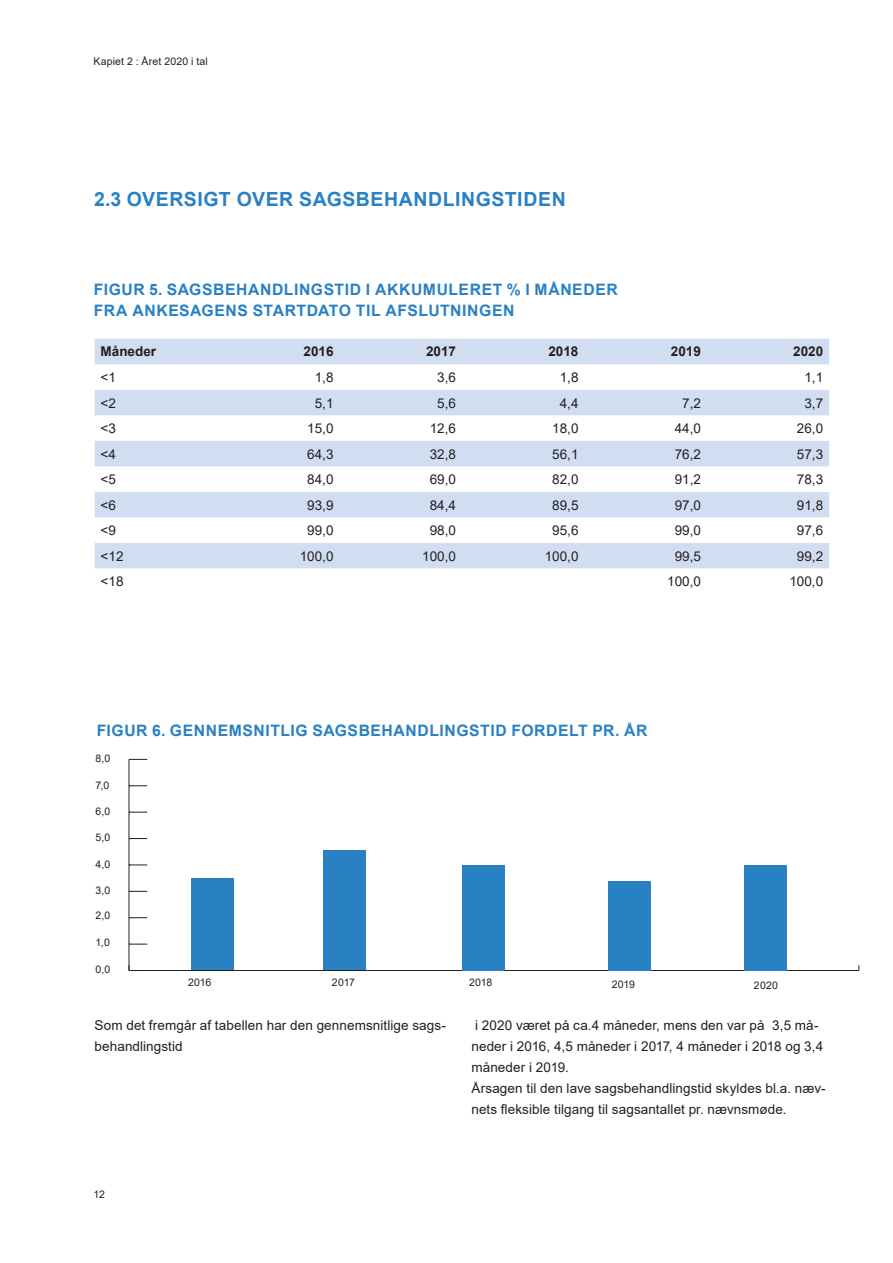
<style>
.page{position:relative;width:893px;height:1263px;background:#fff}
.page>*{position:absolute;margin:0;border:0;box-sizing:border-box;transform-origin:0 0}
.Brødtekst{font:700 19.5px "Arial";letter-spacing:.03em;color:#2981c4}
.Brødtekst-2{font:700 15.75px/21px "Arial";letter-spacing:.035em;color:#2981c4}
.Brødtekst-3{font:13.5px/21px "Arial";letter-spacing:.005em;color:#231f20}
.t1{font:700 13.5px "Arial";color:#231f20}
.Brødtekst-4{font:10.5px "Arial";letter-spacing:.015em;color:#231f20}
</style>
<div class="page">
<hr style="left:129px;top:970px;width:730px;height:1px;background:#231f20">
<hr style="left:129px;top:759px;width:1px;height:211px;background:#231f20">
<svg style="left:130px;top:944px;width:17px;height:1px"></svg>
<svg style="left:130px;top:917px;width:17px;height:1px"></svg>
<svg style="left:130px;top:891px;width:17px;height:1px"></svg>
<svg style="left:130px;top:864px;width:17px;height:1px"></svg>
<svg style="left:130px;top:838px;width:17px;height:1px"></svg>
<svg style="left:130px;top:812px;width:17px;height:1px"></svg>
<svg style="left:130px;top:785px;width:17px;height:1px"></svg>
<svg style="left:130px;top:759px;width:17px;height:1px"></svg>
<div style="left:191px;top:878px;width:43px;height:92px;background:#2981c4"></div>
<div style="left:462px;top:865px;width:42px;height:106px;background:#2981c4"></div>
<div style="left:323px;top:851px;width:43px;height:119px;background:#2981c4"></div>
<div style="left:608px;top:881px;width:43px;height:90px;background:#2981c4"></div>
<div style="left:745px;top:865px;width:42px;height:106px;background:#2981c4"></div>
<svg style="left:95px;top:339px;width:734px;height:229px;fill:#d1ddf0"></svg>
<p class="Brødtekst-4" style="left:94px;top:54px;width:116px">Kapiet 2 : Året 2020 i tal</p>
<p class="Brødtekst" style="left:94px;top:185px;width:473px">2.3 OVERSIGT OVER SAGSBEHANDLINGSTIDEN</p>
<p class="Brødtekst-2" style="left:94px;top:279px;width:525px">FIGUR 5. SAGSBEHANDLINGSTID I AKKUMULERET % I MÅNEDER<br>FRA ANKESAGENS STARTDATO TIL AFSLUTNINGEN</p>
<p class="t1" style="left:101px;top:342px;width:57px">Måneder</p>
<p class="t1" style="left:304px;top:342px;width:32px">2016</p>
<p class="t1" style="left:426px;top:342px;width:32px">2017</p>
<p class="t1" style="left:548px;top:342px;width:32px">2018</p>
<p class="t1" style="left:671px;top:342px;width:32px">2019</p>
<p class="t1" style="left:793px;top:342px;width:32px">2020</p>
<p class="Brødtekst-3" style="left:101px;top:367px;width:17px">&lt;1</p>
<p class="Brødtekst-3" style="left:315px;top:367px;width:20px">1,8</p>
<p class="Brødtekst-3" style="left:437px;top:367px;width:20px">3,6</p>
<p class="Brødtekst-3" style="left:560px;top:367px;width:20px">1,8</p>
<p class="Brødtekst-3" style="left:804px;top:367px;width:20px">1,1</p>
<p class="Brødtekst-3" style="left:101px;top:392px;width:17px">&lt;2</p>
<p class="Brødtekst-3" style="left:315px;top:392px;width:20px">5,1</p>
<p class="Brødtekst-3" style="left:437px;top:392px;width:20px">5,6</p>
<p class="Brødtekst-3" style="left:560px;top:392px;width:20px">4,4</p>
<p class="Brødtekst-3" style="left:682px;top:392px;width:20px">7,2</p>
<p class="Brødtekst-3" style="left:804px;top:392px;width:20px">3,7</p>
<p class="Brødtekst-3" style="left:101px;top:418px;width:17px">&lt;3</p>
<p class="Brødtekst-3" style="left:307px;top:418px;width:28px">15,0</p>
<p class="Brødtekst-3" style="left:430px;top:418px;width:28px">12,6</p>
<p class="Brødtekst-3" style="left:552px;top:418px;width:28px">18,0</p>
<p class="Brødtekst-3" style="left:675px;top:418px;width:28px">44,0</p>
<p class="Brødtekst-3" style="left:797px;top:418px;width:28px">26,0</p>
<p class="Brødtekst-3" style="left:101px;top:443px;width:17px">&lt;4</p>
<p class="Brødtekst-3" style="left:307px;top:443px;width:28px">64,3</p>
<p class="Brødtekst-3" style="left:430px;top:443px;width:28px">32,8</p>
<p class="Brødtekst-3" style="left:552px;top:443px;width:28px">56,1</p>
<p class="Brødtekst-3" style="left:675px;top:443px;width:28px">76,2</p>
<p class="Brødtekst-3" style="left:797px;top:443px;width:28px">57,3</p>
<p class="Brødtekst-3" style="left:101px;top:469px;width:17px">&lt;5</p>
<p class="Brødtekst-3" style="left:307px;top:469px;width:28px">84,0</p>
<p class="Brødtekst-3" style="left:430px;top:469px;width:28px">69,0</p>
<p class="Brødtekst-3" style="left:552px;top:469px;width:28px">82,0</p>
<p class="Brødtekst-3" style="left:675px;top:469px;width:28px">91,2</p>
<p class="Brødtekst-3" style="left:797px;top:469px;width:28px">78,3</p>
<p class="Brødtekst-3" style="left:101px;top:494px;width:17px">&lt;6</p>
<p class="Brødtekst-3" style="left:307px;top:494px;width:28px">93,9</p>
<p class="Brødtekst-3" style="left:430px;top:494px;width:28px">84,4</p>
<p class="Brødtekst-3" style="left:552px;top:494px;width:28px">89,5</p>
<p class="Brødtekst-3" style="left:675px;top:494px;width:28px">97,0</p>
<p class="Brødtekst-3" style="left:797px;top:494px;width:28px">91,8</p>
<p class="Brødtekst-3" style="left:101px;top:520px;width:17px">&lt;9</p>
<p class="Brødtekst-3" style="left:307px;top:520px;width:28px">99,0</p>
<p class="Brødtekst-3" style="left:430px;top:520px;width:28px">98,0</p>
<p class="Brødtekst-3" style="left:552px;top:520px;width:28px">95,6</p>
<p class="Brødtekst-3" style="left:675px;top:520px;width:28px">99,0</p>
<p class="Brødtekst-3" style="left:797px;top:520px;width:28px">97,6</p>
<p class="Brødtekst-3" style="left:101px;top:545px;width:24px">&lt;12</p>
<p class="Brødtekst-3" style="left:300px;top:545px;width:35px">100,0</p>
<p class="Brødtekst-3" style="left:422px;top:545px;width:35px">100,0</p>
<p class="Brødtekst-3" style="left:545px;top:545px;width:35px">100,0</p>
<p class="Brødtekst-3" style="left:675px;top:545px;width:28px">99,5</p>
<p class="Brødtekst-3" style="left:797px;top:545px;width:28px">99,2</p>
<p class="Brødtekst-3" style="left:101px;top:571px;width:24px">&lt;18</p>
<p class="Brødtekst-3" style="left:667px;top:571px;width:35px">100,0</p>
<p class="Brødtekst-3" style="left:789px;top:571px;width:35px">100,0</p>
<p class="Brødtekst-2" style="left:97px;top:720px;width:552px">FIGUR 6. GENNEMSNITLIG SAGSBEHANDLINGSTID FORDELT PR. ÅR</p>
<p class="Brødtekst-4" style="left:95px;top:751px;width:16px">8,0</p>
<p class="Brødtekst-4" style="left:95px;top:778px;width:15px">7,0</p>
<p class="Brødtekst-4" style="left:95px;top:804px;width:16px">6,0</p>
<p class="Brødtekst-4" style="left:95px;top:830px;width:16px">5,0</p>
<p class="Brødtekst-4" style="left:95px;top:856px;width:16px">4,0</p>
<p class="Brødtekst-4" style="left:95px;top:883px;width:16px">3,0</p>
<p class="Brødtekst-4" style="left:95px;top:908px;width:16px">2,0</p>
<p class="Brødtekst-4" style="left:95px;top:935px;width:16px">1,0</p>
<p class="Brødtekst-4" style="left:95px;top:962px;width:16px">0,0</p>
<p class="Brødtekst-4" style="left:188px;top:975px;width:25px">2016</p>
<p class="Brødtekst-4" style="left:612px;top:977px;width:25px">2019</p>
<p class="Brødtekst-3" style="left:95px;top:1014px;width:353px">Som det fremgår af tabellen har den gennemsnitlige sags&shy;behandlingstid</p>
<p class="Brødtekst-4" style="left:332px;top:975px;width:25px">2017</p>
<p class="Brødtekst-4" style="left:469px;top:975px;width:25px">2018</p>
<p class="Brødtekst-4" style="left:754px;top:978px;width:25px">2020</p>
<p class="Brødtekst-3" style="left:471px;top:1014px;width:353px">i 2020 været på ca.4 måneder, mens den var på 3,5 må&shy;neder i 2016, 4,5 måneder i 2017, 4 måneder i 2018 og 3,4 måneder i 2019.</p>
<p class="Brødtekst-3" style="left:471px;top:1077px;width:356px">Årsagen til den lave sagsbehandlingstid skyldes bl.a. næv&shy;nets fleksible tilgang til sagsantallet pr. nævnsmøde.</p>
<p class="Brødtekst-4" style="left:94px;top:1187px;width:13px">12</p>
</div>
